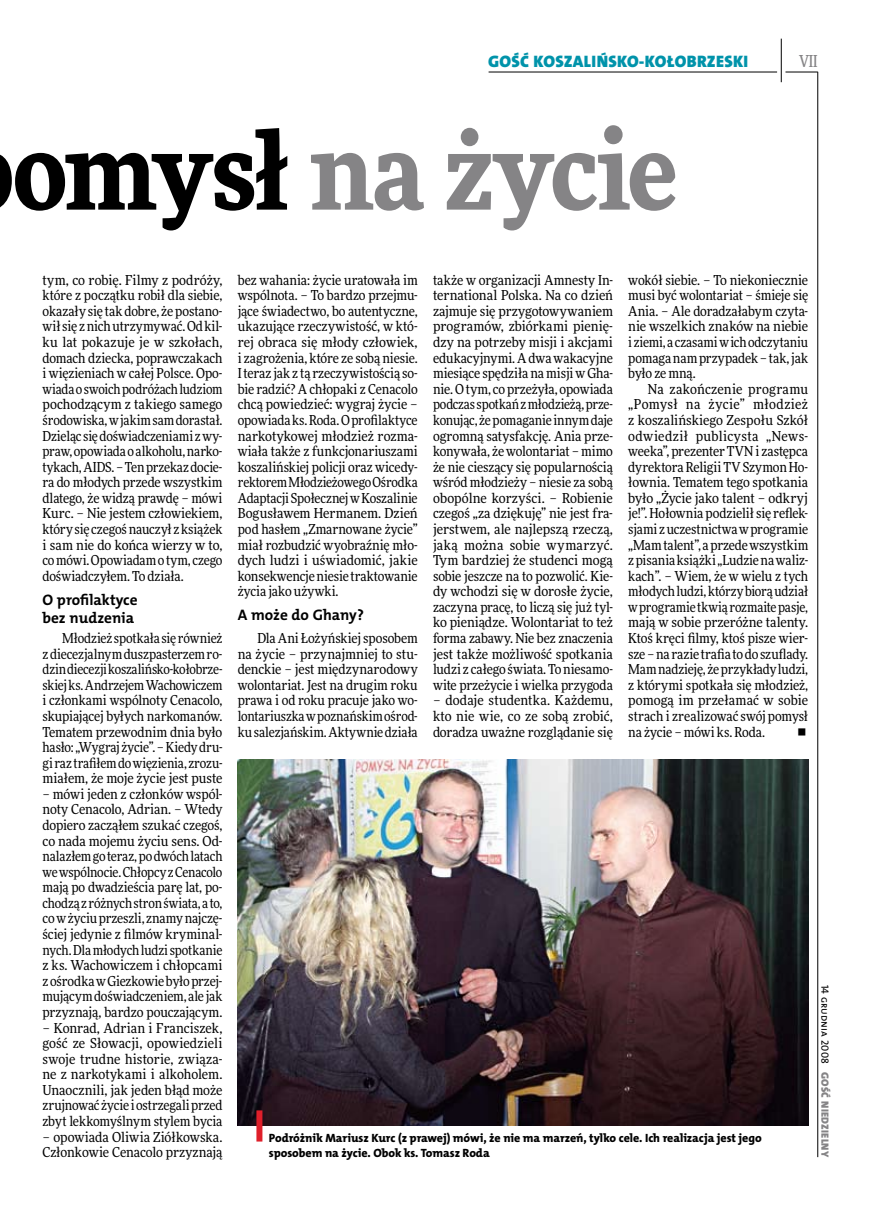
<style>
.page{position:relative;width:872px;height:1221px;background:#fff}
.page>*{position:absolute;margin:0;border:0;box-sizing:border-box;transform-origin:0 0}
.t1{font:900 108px "Freeday Narrow";letter-spacing:-.025em;color:#858486}
.t2{font:16.65px "The Mix HP9 Blk";letter-spacing:.02em;color:#0093aa}
.t3{font:500 16.5px "Freeday Narrow";color:#858486;scale:.9 1}
.t4{font:15.3px/17.7px "The Mix HP7 Bld";color:#000}
.t5{font:13.8px/15.6px "Freeday Narrow News";letter-spacing:-.005em;color:#000;text-align:justify}
.t6{font:12px/15.6px "The Mix HP8 Ex Bld";letter-spacing:-.005em;color:#000}
.t7{font:10.5px "The Mix HP9 Blk";letter-spacing:.025em;color:#858486}
.t8{font:10.5px "The Mix HP5 Plain";letter-spacing:.01em;color:#000}
.s1{color:#000}
</style>
<div class="page">
<hr style="left:817px;top:72px;width:1px;height:1084px;background:#000">
<hr style="left:781px;top:39px;width:1px;height:43px;background:#000">
<hr style="left:785px;top:72px;width:32px;height:1px;background:#000">
<hr style="left:488px;top:72px;width:289px;height:1px;background:#000">
<img style="left:238px;top:759px;width:570px;height:366px">
<div style="left:256px;top:1110px;width:6px;height:31px;background:#df1f2a"></div>
<p class="t2" style="left:488px;top:50px;width:262px">GOŚĆ KOSZALIŃSKO-KOŁOBRZESKI</p>
<p class="t3" style="left:799px;top:50px;width:22px">VII</p>
<h1 class="t1" style="left:13px;top:100px;width:666px"><span class="s1">omysł</span> na życie</h1>
<p class="t5" style="left:43px;top:272px;width:181px">tym, co robię. Filmy z podróży, które z początku robił dla siebie, okazały się tak dobre, że postano&shy;wiłsię znich utrzymywać. Odkil&shy;ku lat pokazuje je w szkołach, domach dziecka, poprawczakach i więzieniach w całej Polsce. Opo&shy;wiada oswoich podróżach ludziom pochodzącym z takiego samego środowiska, wjakim sam dorastał.<br>Dzieląc się doświadczeniami zwy&shy;praw, opowiada oalkoholu, narko&shy;tykach, AIDS. – Ten przekaz docie&shy;ra do młodych przede wszystkim dlatego, że widzą prawdę – mówi Kurc. – Nie jestem człowiekiem, którysię czegoś nauczył zksiążek i sam nie do końca wierzy w to, comówi. Opowiadam otym, czego doświadczyłem. To działa.</p>
<p class="t4" style="left:43px;top:591px;width:97px">O profilaktyce bez nudzenia</p>
<p class="t5" style="left:43px;top:630px;width:181px;text-indent:20px">Młodzież spotkała się również zdiecezjalnym duszpasterzem ro&shy;dzin diecezji koszalińsko-kołobrze&shy;skiej ks.Andrzejem Wachowiczem i członkami wspólnoty Cenacolo, skupiającej byłych narkomanów.<br>Tematem przewodnim dnia było hasło: „Wygraj życie”. – Kiedy dru&shy;gi raz trafiłem dowięzienia, zrozu&shy;miałem, że moje życie jest puste</p>
<p class="t5" style="left:43px;top:786px;width:181px">– mówi jeden z członków wspól&shy;noty Cenacolo, Adrian. – Wtedy dopiero zacząłem szukać czegoś, co nada mojemu życiu sens. Od&shy;nalazłem goteraz, podwóch latach wewspólnocie. Chłopcy zCenacolo mają po dwadzieścia parę lat, po&shy;chodzą z różnych stron świata, a to, cowżyciu przeszli, znamy najczę&shy;ściej jedynie z filmów kryminal&shy;nych. Dla młodych ludzi spotkanie z ks. Wachowiczem i chłopcami zośrodka wGiezkowie było przej&shy;mującym doświadczeniem, ale jak przyznają, bardzo pouczającym.</p>
<p class="t5" style="left:43px;top:1019px;width:181px">– Konrad, Adrian i Franciszek, gość ze Słowacji, opowiedzieli swoje trudne historie, związa&shy;ne z narkotykami i alkoholem.<br>Unaocznili, jak jeden błąd może zrujnować życie iostrzegali przed zbyt lekkomyślnym stylem bycia</p>
<p class="t5" style="left:43px;top:1128px;width:181px">– opowiada Oliwia Ziółkowska.<br>Członkowie Cenacolo przyznają</p>
<p class="t5" style="left:238px;top:272px;width:181px">bez wahania: życie uratowała im wspólnota. – To bardzo przejmu&shy;jące świadectwo, bo autentyczne, ukazujące rzeczywistość, w któ&shy;rej obraca się młody człowiek, i zagrożenia, które ze sobą niesie.<br>Iteraz jak z tą rzeczywistością so&shy;bie radzić? A chłopaki z Cenacolo chcą powiedzieć: wygraj życie – opowiada ks.Roda. Oprofilaktyce narkotykowej młodzież rozma&shy;wiała także z funkcjonariuszami koszalińskiej policji oraz wicedy&shy;rektorem Młodzieżowego Ośrodka Adaptacji Społecznej wKoszalinie Bogusławem Hermanem. Dzień pod hasłem „Zmarnowane życie” miał rozbudzić wyobraźnię mło&shy;dych ludzi i uświadomić, jakie konsekwencje niesie traktowanie życia jako używki.</p>
<p class="t4" style="left:238px;top:606px;width:128px">A może do Ghany?</p>
<p class="t5" style="left:238px;top:630px;width:181px;text-indent:20px">Dla Ani Łożyńskiej sposobem na życie – przynajmniej to stu&shy;denckie – jest międzynarodowy wolontariat. Jest na drugim roku prawa i od roku pracuje jako wo&shy;lontariuszka wpoznańskim ośrod&shy;ku salezjańskim. Aktywnie działa</p>
<p class="t5" style="left:433px;top:272px;width:181px">także w organizacji Amnesty In&shy;ternational Polska. Na co dzień zajmuje się przygotowywaniem programów, zbiórkami pienię&shy;dzy na potrzeby misji i akcjami edukacyjnymi. Adwa wakacyjne miesiące spędziła na misji w Gha&shy;nie. Otym, co przeżyła, opowiada podczas spotkań zmłodzieżą, prze&shy;konując, żepomaganie innym daje ogromną satysfakcję. Ania prze&shy;konywała, że wolontariat – mimo że nie cieszący się popularnością wśród młodzieży – niesie za sobą obopólne korzyści. – Robienie czegoś „za dziękuję” nie jest fra&shy;jerstwem, ale najlepszą rzeczą, jaką można sobie wymarzyć.<br>Tym bardziej że studenci mogą sobie jeszcze na to pozwolić. Kie&shy;dy wchodzi się w dorosłe życie, zaczyna pracę, to liczą się już tyl&shy;ko pieniądze. Wolontariat to też forma zabawy. Nie bez znaczenia jest także możliwość spotkania ludzi z całego świata. To niesamo&shy;wite przeżycie i wielka przygoda</p>
<p class="t5" style="left:433px;top:692px;width:181px">– dodaje studentka. Każdemu, kto nie wie, co ze sobą zrobić, doradza uważne rozglądanie się</p>
<p class="t5" style="left:628px;top:272px;width:181px">wokół siebie. – To niekoniecznie musi być wolontariat – śmieje się Ania. – Ale doradzałabym czyta&shy;nie wszelkich znaków na niebie i ziemi, a czasami wichodczytaniu pomaga nam przypadek – tak, jak było zemną.</p>
<p class="t5" style="left:628px;top:381px;width:181px;text-indent:20px">Na zakończenie programu „Pomysł na życie” młodzież z koszalińskiego Zespołu Szkół odwiedził publicysta „News&shy;weeka”, prezenter TVN i zastępca dyrektora Religii TV Szymon Ho&shy;łownia. Tematem tego spotkania było „Życie jako talent – odkryj je!”. Hołownia podzielił się reflek&shy;sjami zuczestnictwa wprogramie „Mam talent”, aprzede wszystkim zpisania książki „Ludzie nawaliz&shy;kach”. – Wiem, że w wielu z tych młodych ludzi, którzy biorą udział wprogramie tkwią rozmaite pasje, mają w sobie przeróżne talenty.<br>Ktoś kręci filmy, ktoś pisze wier&shy;sze – na razie trafia todo szuflady.<br>Mam nadzieję, żeprzykłady ludzi, z którymi spotkała się młodzież, pomogą im przełamać w sobie strach i zrealizować swój pomysł na życie – mówi ks. Roda.</p>
<p class="t6" style="left:269px;top:1129px;width:494px">Podróżnik Mariusz Kurc (z prawej) mówi, że nie ma marzeń, tylko cele. Ich realizacja jest jego sposobem na życie. Obok ks. Tomasz Roda</p>
<p class="t8" style="left:832px;top:984px;width:81px;rotate:90deg">14 grudnia 2008</p>
<p class="t7" style="left:832px;top:1071px;width:87px;rotate:90deg">GOŚĆ NIEDZIELNY</p>
</div>
